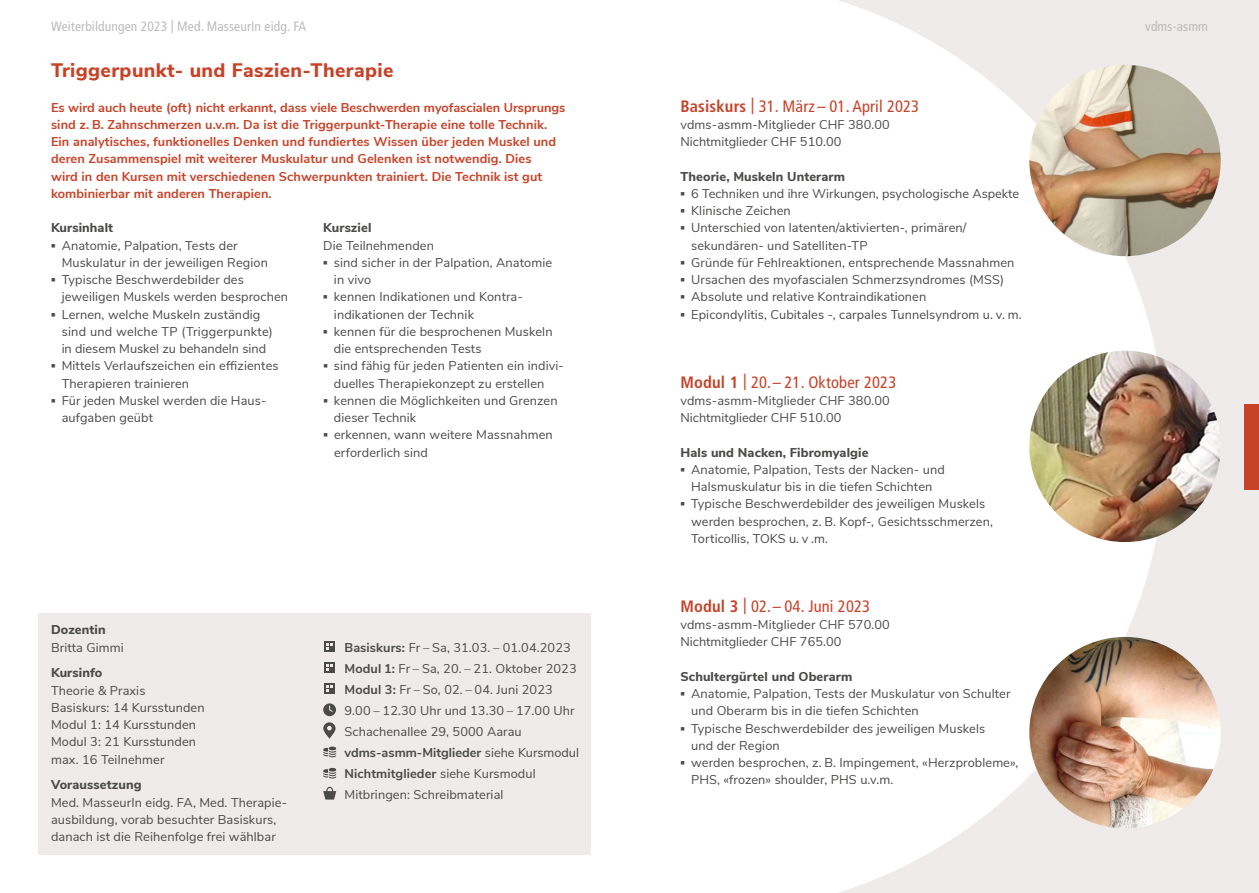
<style>
.page{position:relative;width:1259px;height:893px;background:#fff}
.page>*{position:absolute;margin:0;border:0;box-sizing:border-box;transform-origin:0 0}
.t1{font:800 19.5px "Nunito Sans";letter-spacing:.02em;color:#c74227}
.t2{font:condensed 16.5px "Frutiger LT Std";letter-spacing:.01em;color:#c74227}
.t3{font:condensed 13.5px "Frutiger LT Std";letter-spacing:.01em;color:#bcbcbc}
.t4{font:12.75px/17.2px "Nunito Sans";letter-spacing:.01em;color:#4a4a49}
.t5{font:700 12.75px/17.2px "Nunito Sans";letter-spacing:.01em;color:#c74227}
.t6{font:800 12.75px "Nunito Sans";letter-spacing:.01em;color:#4a4a49}
.s1{font-family:"Arial";font-weight:700}
.s2{font-weight:700}
</style>
<div class="page">
<div style="left:767px;top:0;width:492px;height:893px;background:#eeebea"></div>
<svg style="left:767px;top:0;width:398px;height:893px;fill:#fff"></svg>
<div style="left:1244px;top:404px;width:15px;height:85px;background:#c74227"></div>
<img style="left:1029px;top:65px;width:191px;height:191px;border-radius:96px">
<img style="left:1029px;top:637px;width:191px;height:191px;border-radius:96px">
<img style="left:1029px;top:351px;width:191px;height:191px;border-radius:96px">
<div style="left:38px;top:613px;width:553px;height:242px;background:#eeebea"></div>
<svg style="left:323px;top:703px;width:13px;height:13px"></svg>
<svg style="left:329px;top:705px;width:5px;height:8px"></svg>
<div style="left:324px;top:641px;width:11px;height:11px;background:#4a4a49"></div>
<svg style="left:326px;top:643px;width:7px;height:7px"></svg>
<div style="left:324px;top:662px;width:11px;height:11px;background:#4a4a49"></div>
<svg style="left:326px;top:664px;width:7px;height:7px"></svg>
<div style="left:324px;top:683px;width:11px;height:11px;background:#4a4a49"></div>
<svg style="left:326px;top:685px;width:7px;height:7px"></svg>
<svg style="left:323px;top:747px;width:13px;height:10px"></svg>
<svg style="left:323px;top:768px;width:13px;height:10px"></svg>
<svg style="left:323px;top:722px;width:12px;height:16px"></svg>
<svg style="left:327px;top:726px;width:5px;height:4px"></svg>
<svg style="left:323px;top:791px;width:13px;height:8px"></svg>
<div style="left:326px;top:787px;width:7px;height:9px;border:1px solid #4a4a49;border-radius:50%"></div>
<p class="t3" style="left:51px;top:19px;width:257px">Weiterbildungen 2023 | Med. MasseurIn eidg. FA</p>
<p class="t3" style="left:1145px;top:19px;width:64px">vdms-asmm</p>
<h1 class="t1" style="left:51px;top:56px;width:344px">Triggerpunkt- und Faszien-Therapie</h1>
<p class="t5" style="left:51px;top:98px;width:516px">Es wird auch heute (oft) nicht erkannt, dass viele Beschwerden myofascialen Ursprungs sind z. B. Zahnschmerzen u.v.m. Da ist die Triggerpunkt-Therapie eine tolle Technik.<br>Ein analytisches, funktionelles Denken und fundiertes Wissen über jeden Muskel und deren Zusammenspiel mit weiterer Muskulatur und Gelenken ist notwendig. Dies<br>wird in den Kursen mit verschiedenen Schwerpunkten trainiert. Die Technik ist gut kombinierbar mit anderen Therapien.</p>
<p class="t6" style="left:51px;top:218px;width:64px">Kursinhalt</p>
<p class="t4" style="left:62px;top:236px;width:208px;text-indent:-11px"><span class="s1">▪</span> Anatomie, Palpation, Tests der<br>Muskulatur in der jeweiligen Region</p>
<p class="t4" style="left:62px;top:270px;width:228px;text-indent:-11px"><span class="s1">▪</span> Typische Beschwerdebilder des jeweiligen Muskels werden besprochen</p>
<p class="t4" style="left:62px;top:305px;width:213px;text-indent:-11px"><span class="s1">▪</span> Lernen, welche Muskeln zuständig sind und welche TP (Triggerpunkte) in diesem Muskel zu behandeln sind</p>
<p class="t4" style="left:62px;top:356px;width:218px;text-indent:-11px"><span class="s1">▪</span> Mittels Verlaufszeichen ein effizientes<br>Therapieren trainieren</p>
<p class="t4" style="left:62px;top:391px;width:206px;text-indent:-11px"><span class="s1">▪</span> Für jeden Muskel werden die Haus&shy;aufgaben geübt</p>
<p class="t6" style="left:323px;top:219px;width:50px">Kursziel</p>
<p class="t4" style="left:323px;top:236px;width:112px">Die Teilnehmenden</p>
<p class="t4" style="left:334px;top:253px;width:220px;text-indent:-11px"><span class="s1">▪</span> sind sicher in der Palpation, Anatomie in vivo</p>
<p class="t4" style="left:334px;top:287px;width:190px;text-indent:-11px"><span class="s1">▪</span> kennen Indikationen und Kontra&shy;indikationen der Technik</p>
<p class="t4" style="left:334px;top:322px;width:220px;text-indent:-11px"><span class="s1">▪</span> kennen für die besprochenen Muskeln die entsprechenden Tests</p>
<p class="t4" style="left:334px;top:356px;width:231px;text-indent:-11px"><span class="s1">▪</span> sind fähig für jeden Patienten ein indivi&shy;duelles Therapiekonzept zu erstellen</p>
<p class="t4" style="left:334px;top:391px;width:225px;text-indent:-11px"><span class="s1">▪</span> kennen die Möglichkeiten und Grenzen dieser Technik</p>
<p class="t4" style="left:334px;top:425px;width:220px;text-indent:-11px"><span class="s1">▪</span> erkennen, wann weitere Massnahmen erforderlich sind</p>
<p class="t6" style="left:51px;top:620px;width:56px">Dozentin</p>
<p class="t4" style="left:51px;top:638px;width:74px">Britta Gimmi</p>
<p class="t6" style="left:51px;top:664px;width:53px">Kursinfo</p>
<p class="t4" style="left:51px;top:681px;width:155px">Theorie &amp; Praxis<br>Basiskurs: 14 Kursstunden<br>Modul 1: 14 Kursstunden<br>Modul 3: 21 Kursstunden max. 16 Teilnehmer</p>
<p class="t6" style="left:51px;top:776px;width:92px">Voraussetzung</p>
<p class="t4" style="left:51px;top:793px;width:238px">Med. MasseurIn eidg. FA, Med. Therapie&shy;ausbildung, vorab besuchter Basiskurs, danach ist die Reihenfolge frei wählbar</p>
<p class="t4" style="left:344px;top:636px;width:236px;line-height:21px"><span class="s2">Basiskurs:</span> Fr – Sa, 31.03. – 01.04.2023<br><span class="s2">Modul 1:</span> Fr – Sa, 20. – 21. Oktober 2023<br><span class="s2">Modul 3:</span> Fr – So, 02. – 04. Juni 2023<br>9.00 – 12.30 Uhr und 13.30 – 17.00 Uhr Schachenallee 29, 5000 Aarau <span class="s2">vdms-asmm-Mitglieder</span> siehe Kursmodul <span class="s2">Nichtmitglieder</span> siehe Kursmodul Mitbringen: Schreibmaterial</p>
<p class="t2" style="left:680px;top:96px;width:240px"><span class="s2">Basiskurs</span> | 31. März – 01. April 2023</p>
<p class="t4" style="left:680px;top:115px;width:211px">vdms-asmm-Mitglieder CHF 380.00<br>Nichtmitglieder CHF 510.00</p>
<p class="t6" style="left:680px;top:167px;width:166px">Theorie, Muskeln Unterarm</p>
<p class="t4" style="left:680px;top:184px;width:340px"><span class="s1">▪</span> 6 Techniken und ihre Wirkungen, psychologische Aspekte</p>
<p class="t4" style="left:680px;top:201px;width:112px"><span class="s1">▪</span> Klinische Zeichen</p>
<p class="t4" style="left:691px;top:218px;width:277px;text-indent:-11px"><span class="s1">▪</span> Unterschied von latenten/aktivierten-, primären/ sekundären- und Satelliten-TP</p>
<p class="t4" style="left:680px;top:253px;width:335px"><span class="s1">▪</span> Gründe für Fehlreaktionen, entsprechende Massnahmen</p>
<p class="t4" style="left:680px;top:270px;width:325px"><span class="s1">▪</span> Ursachen des myofascialen Schmerzsyndromes (MSS)</p>
<p class="t4" style="left:680px;top:287px;width:247px"><span class="s1">▪</span> Absolute und relative Kontraindikationen</p>
<p class="t4" style="left:680px;top:305px;width:342px"><span class="s1">▪</span> Epicondylitis, Cubitales -, carpales Tunnelsyndrom u. v. m.</p>
<p class="t2" style="left:680px;top:372px;width:217px"><span class="s2">Modul 1</span> | 20.– 21. Oktober 2023</p>
<p class="t4" style="left:680px;top:391px;width:211px">vdms-asmm-Mitglieder CHF 380.00<br>Nichtmitglieder CHF 510.00</p>
<p class="t6" style="left:680px;top:443px;width:189px">Hals und Nacken, Fibromyalgie</p>
<p class="t4" style="left:680px;top:460px;width:266px;text-align:center"><span class="s1">▪</span> Anatomie, Palpation, Tests der Nacken- und<br>Halsmuskulatur bis in die tiefen Schichten</p>
<p class="t4" style="left:691px;top:494px;width:303px;text-indent:-11px"><span class="s1">▪</span> Typische Beschwerdebilder des jeweiligen Muskels werden besprochen, z. B. Kopf-, Gesichtsschmerzen,<br>Torticollis, TOKS u. v .m.</p>
<p class="t2" style="left:680px;top:596px;width:191px"><span class="s2">Modul 3</span> | 02.– 04. Juni 2023</p>
<p class="t4" style="left:680px;top:615px;width:211px">vdms-asmm-Mitglieder CHF 570.00<br>Nichtmitglieder CHF 765.00</p>
<p class="t6" style="left:680px;top:667px;width:173px">Schultergürtel und Oberarm</p>
<p class="t4" style="left:691px;top:684px;width:321px;text-indent:-11px"><span class="s1">▪</span> Anatomie, Palpation, Tests der Muskulatur von Schulter und Oberarm bis in die tiefen Schichten</p>
<p class="t4" style="left:691px;top:719px;width:296px;text-indent:-11px"><span class="s1">▪</span> Typische Beschwerdebilder des jeweiligen Muskels und der Region</p>
<p class="t4" style="left:691px;top:753px;width:329px;text-indent:-11px"><span class="s1">▪</span> werden besprochen, z. B. Impingement, «Herzprobleme»,<br>PHS, «frozen» shoulder, PHS u.v.m.</p>
</div>
